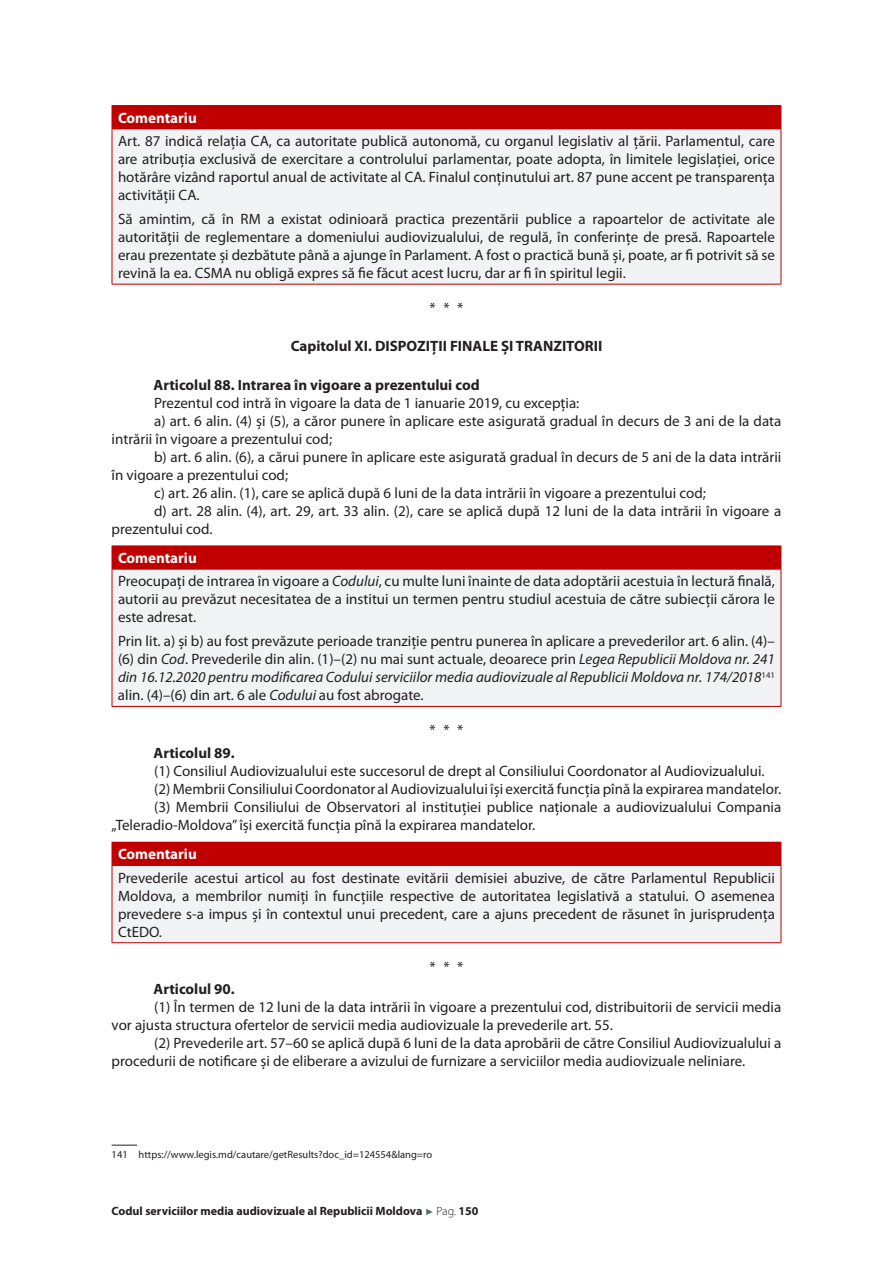
<style>
.page{position:relative;width:893px;height:1263px;background:#fff}
.page>*{position:absolute;margin:0;border:0;box-sizing:border-box;transform-origin:0 0}
.t1{font:15px/18px "Myriad Pro";color:#231f20;text-align:justify}
.t2{font:700 15px "Myriad Pro";color:#231f20}
.t3{font:700 15px "Myriad Pro";color:#fff}
.t4{font:700 12px "Myriad Pro";color:#231f20}
.t5{font:10.5px "Myriad Pro";color:#231f20}
.s1{font-weight:700;color:#fff}
.s2{font-style:italic}
.s3{font-family:"Arial";font-weight:400;font-size:9px;color:#45735b}
.s4{font-weight:300}
</style>
<div class="page">
<div style="left:112px;top:106px;width:669px;height:23px;background:#c00000"></div>
<div style="left:112px;top:129px;width:669px;height:155px;background:#f2f3f4"></div>
<hr style="left:112px;top:129px;width:1px;height:155px;background:#c00000">
<svg style="left:781px;top:106px;width:1px;height:22px"></svg>
<hr style="left:781px;top:129px;width:1px;height:155px;background:#c00000">
<hr style="left:112px;top:105px;width:669px;height:1px;background:#c00000">
<hr style="left:112px;top:284px;width:669px;height:1px;background:#c00000">
<div style="left:112px;top:546px;width:669px;height:23px;background:#c00000"></div>
<div style="left:112px;top:569px;width:669px;height:137px;background:#f2f3f4"></div>
<hr style="left:112px;top:569px;width:1px;height:137px;background:#c00000">
<svg style="left:781px;top:546px;width:1px;height:23px"></svg>
<hr style="left:781px;top:569px;width:1px;height:137px;background:#c00000">
<hr style="left:112px;top:706px;width:669px;height:1px;background:#c00000">
<hr style="left:112px;top:545px;width:669px;height:1px;background:#c00000">
<hr style="left:112px;top:569px;width:669px;height:1px;background:#c00000">
<div style="left:112px;top:842px;width:669px;height:23px;background:#c00000"></div>
<div style="left:112px;top:865px;width:669px;height:78px;background:#f2f3f4"></div>
<hr style="left:112px;top:866px;width:1px;height:76px;background:#c00000">
<svg style="left:781px;top:842px;width:1px;height:23px"></svg>
<hr style="left:781px;top:866px;width:1px;height:76px;background:#c00000">
<hr style="left:112px;top:942px;width:669px;height:1px;background:#c00000">
<hr style="left:112px;top:865px;width:669px;height:1px;background:#c00000">
<svg style="left:112px;top:1145px;width:25px;height:1px"></svg>
<p class="t3" style="left:118px;top:108px;width:80px">Comentariu</p>
<p class="t1" style="left:118px;top:132px;width:658px">Art. 87 indică relația CA, ca autoritate publică autonomă, cu organul legislativ al țării. Parlamentul, care are atribuția exclusivă de exercitare a controlului parlamentar, poate adopta, în limitele legislației, orice hotărâre vizând raportul anual de activitate al CA. Finalul conținutului art. 87 pune accent pe transparența activității CA.</p>
<p class="t1" style="left:118px;top:210px;width:658px">Să amintim, că în RM a existat odinioară practica prezentării publice a rapoartelor de activitate ale autorității de reglementare a domeniului audiovizualului, de regulă, în conferințe de presă. Rapoartele erau prezentate și dezbătute până a ajunge în Parlament. A fost o practică bună și, poate, ar fi potrivit să se revină la ea. CSMA nu obligă expres să fie făcut acest lucru, dar ar fi în spiritul legii.</p>
<p class="t1" style="left:430px;top:299px;width:35px">***</p>
<p class="t2" style="left:291px;top:336px;width:313px">Capitolul XI. DISPOZIȚII FINALE ȘI TRANZITORII</p>
<p class="t2" style="left:154px;top:375px;width:328px">Articolul 88. Intrarea în vigoare a prezentului cod</p>
<p class="t1" style="left:154px;top:393px;width:427px">Prezentul cod intră în vigoare la data de 1 ianuarie 2019, cu excepția:</p>
<p class="t1" style="left:154px;top:411px;width:629px">a) art. 6 alin. (4) și (5), a căror punere în aplicare este asigurată gradual în decurs de 3 ani de la data</p>
<p class="t1" style="left:112px;top:429px;width:222px">intrării în vigoare a prezentului cod;</p>
<p class="t1" style="left:154px;top:447px;width:629px">b) art. 6 alin. (6), a cărui punere în aplicare este asigurată gradual în decurs de 5 ani de la data intrării</p>
<p class="t1" style="left:112px;top:465px;width:178px">în vigoare a prezentului cod;</p>
<p class="t1" style="left:154px;top:483px;width:553px">c) art. 26 alin. (1), care se aplică după 6 luni de la data intrării în vigoare a prezentului cod;</p>
<p class="t1" style="left:154px;top:501px;width:629px">d) art. 28 alin. (4), art. 29, art. 33 alin. (2), care se aplică după 12 luni de la data intrării în vigoare a</p>
<p class="t1" style="left:112px;top:519px;width:102px">prezentului cod.</p>
<p class="t1" style="left:118px;top:546px;width:658px;line-height:23.2px"><span class="s1">Comentariu<br></span>Preocupați de intrarea în vigoare a <span class="s2">Codului</span>, cu multe luni înainte de data adoptării acestuia în lectură finală,</p>
<p class="t1" style="left:118px;top:590px;width:658px">autorii au prevăzut necesitatea de a institui un termen pentru studiul acestuia de către subiecții cărora le este adresat.</p>
<p class="t1" style="left:118px;top:632px;width:658px">Prin lit. a) și b) au fost prevăzute perioade tranziție pentru punerea în aplicare a prevederilor art. 6 alin. (4)– (6) din <span class="s2">Cod</span>. Prevederile din alin. (1)–(2) nu mai sunt actuale, deoarece prin <span class="s2">Legea Republicii Moldova nr. 241 din 16.12.2020 pentru modificarea Codului serviciilor media audiovizuale al Republicii Moldova nr. 174/2018</span><sup>141 </sup>alin. (4)–(6) din art. 6 ale <span class="s2">Codului</span> au fost abrogate.</p>
<p class="t1" style="left:430px;top:721px;width:35px">***</p>
<p class="t2" style="left:154px;top:743px;width:83px">Articolul 89.</p>
<p class="t1" style="left:154px;top:761px;width:612px">(1) Consiliul Audiovizualului este succesorul de drept al Consiliului Coordonator al Audiovizualului.</p>
<p class="t1" style="left:154px;top:779px;width:629px">(2) Membrii Consiliului Coordonator al Audiovizualului își exercită funcția pînă la expirarea mandatelor.</p>
<p class="t1" style="left:154px;top:797px;width:629px">(3) Membrii Consiliului de Observatori al instituției publice naționale a audiovizualului Compania</p>
<p class="t1" style="left:112px;top:815px;width:425px">„Teleradio-Moldova” își exercită funcția pînă la expirarea mandatelor.</p>
<p class="t3" style="left:118px;top:845px;width:80px">Comentariu</p>
<p class="t1" style="left:118px;top:868px;width:658px">Prevederile acestui articol au fost destinate evitării demisiei abuzive, de către Parlamentul Republicii Moldova, a membrilor numiți în funcțiile respective de autoritatea legislativă a statului. O asemenea prevedere s-a impus și în contextul unui precedent, care a ajuns precedent de răsunet în jurisprudența CtEDO.</p>
<p class="t1" style="left:430px;top:957px;width:35px">***</p>
<p class="t2" style="left:154px;top:979px;width:83px">Articolul 90.</p>
<p class="t1" style="left:112px;top:998px;width:671px;text-indent:43px">(1) În termen de 12 luni de la data intrării în vigoare a prezentului cod, distribuitorii de servicii media vor ajusta structura ofertelor de servicii media audiovizuale la prevederile art. 55.</p>
<p class="t1" style="left:112px;top:1034px;width:671px;text-indent:43px">(2) Prevederile art. 57–60 se aplică după 6 luni de la data aprobării de către Consiliul Audiovizualului a procedurii de notificare și de eliberare a avizului de furnizare a serviciilor media audiovizuale neliniare.</p>
<p class="t5" style="left:112px;top:1148px;width:322px">141 https://www.legis.md/cautare/getResults?doc_id=124554&amp;lang=ro</p>
<p class="t4" style="left:112px;top:1203px;width:368px">Codul serviciilor media audiovizuale al Republicii Moldova <span class="s3">►</span> <span class="s4">Pag.</span> 150</p>
</div>
